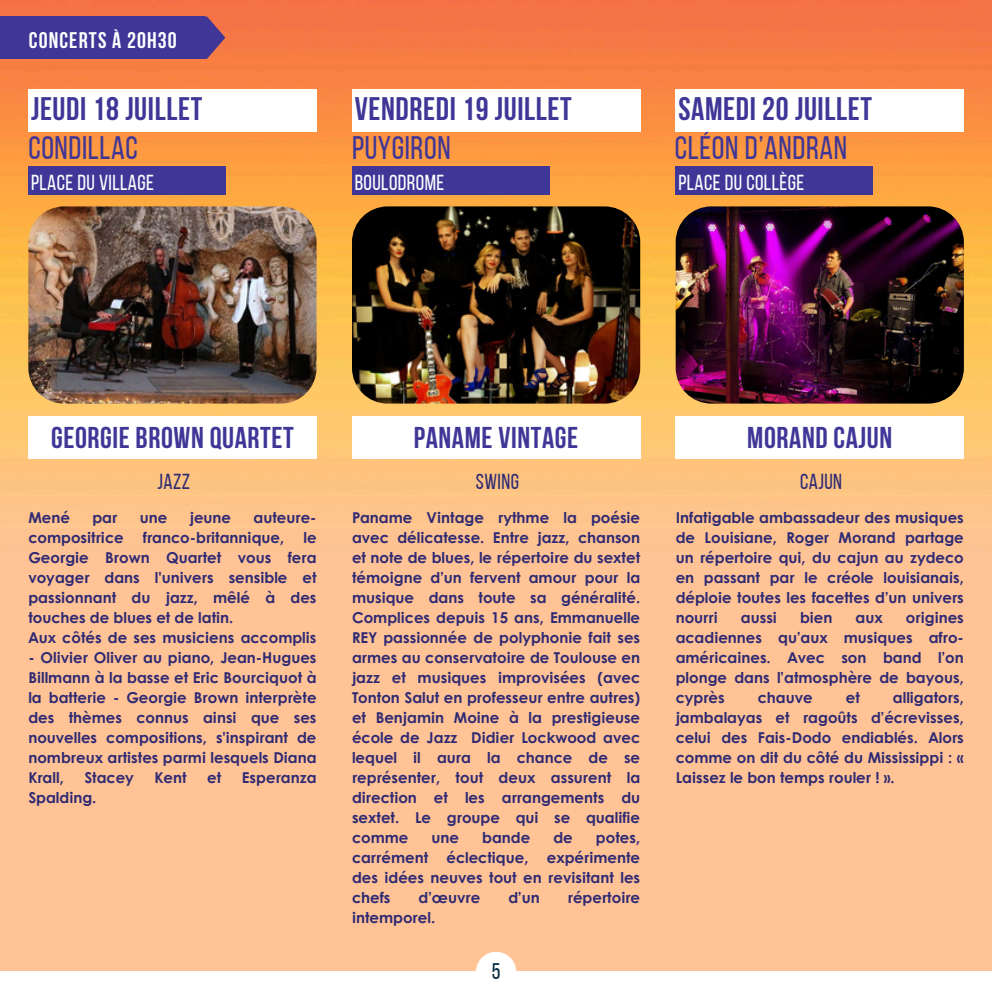
<style>
.page{position:relative;width:992px;height:992px;background:#fff}
.page>*{position:absolute;margin:0;border:0;box-sizing:border-box;transform-origin:0 0}
.t1{font:700 32.5px "Bebas Neue";letter-spacing:.02em;color:#3f3697}
.t2{font:32.5px "Bebas Neue";letter-spacing:.02em;color:#3f3697}
.t3{font:700 30px "Bebas Neue";letter-spacing:.02em;color:#3f3697}
.t4{font:700 22.5px "Bebas Neue";letter-spacing:.05em;color:#fff}
.t5{font:22.5px "Bebas Neue";color:#092940}
.t6{font:21.75px "Bebas Neue";letter-spacing:.02em;color:#fff}
.t7{font:21.75px "Bebas Neue";letter-spacing:.02em;color:#2f2a73}
.t8{font:700 15px/20px "Century Gothic";color:#2f2a73;text-align:justify}
</style>
<div class="page">
<img style="left:0;top:0;width:992px;height:971px">
<div style="left:28px;top:167px;width:198px;height:28px;background:#3f3697"></div>
<img style="left:28px;top:206px;width:288px;height:198px;border-radius:36px">
<div style="left:28px;top:89px;width:289px;height:43px;background:#fff"></div>
<div style="left:28px;top:416px;width:289px;height:43px;background:#fff"></div>
<div style="left:352px;top:167px;width:197px;height:28px;background:#3f3697"></div>
<img style="left:352px;top:206px;width:288px;height:198px;border-radius:36px">
<div style="left:352px;top:89px;width:288px;height:43px;background:#fff"></div>
<div style="left:352px;top:416px;width:288px;height:43px;background:#fff"></div>
<div style="left:676px;top:167px;width:197px;height:28px;background:#3f3697"></div>
<img style="left:676px;top:206px;width:288px;height:198px;border-radius:36px">
<div style="left:676px;top:89px;width:288px;height:43px;background:#fff"></div>
<div style="left:676px;top:416px;width:288px;height:43px;background:#fff"></div>
<div style="left:476px;top:952px;width:40px;height:40px;background:#fff;border-radius:50%"></div>
<div style="left:0;top:16px;width:204px;height:43px;background:#3f3697"></div>
<svg style="left:204px;top:16px;width:21px;height:43px"></svg>
<p class="t4" style="left:29px;top:31px;width:149px">CONCERTS À 20H30</p>
<h1 class="t1" style="left:31px;top:96px;width:173px">JEUDI 18 JUILLET</h1>
<h4 class="t1" style="left:355px;top:96px;width:219px">VENDREDI 19 JUILLET</h4>
<h4 class="t1" style="left:678px;top:96px;width:195px">SAMEDI 20 JUILLET</h4>
<h3 class="t2" style="left:28px;top:134px;width:111px">CONDILLAC</h3>
<p class="t2" style="left:352px;top:134px;width:100px">PUYGIRON</p>
<p class="t2" style="left:675px;top:134px;width:174px">CLÉON D’ANDRAN</p>
<h2 class="t6" style="left:31px;top:174px;width:124px">PLACE DU VILLAGE</h2>
<h1 class="t6" style="left:355px;top:174px;width:91px">BOULODROME</h1>
<h4 class="t6" style="left:678px;top:174px;width:127px">PLACE DU COLLÈGE</h4>
<h2 class="t3" style="left:51px;top:426px;width:244px">GEORGIE BROWN QUARTET</h2>
<h4 class="t3" style="left:414px;top:426px;width:166px">PANAME VINTAGE</h4>
<h1 class="t3" style="left:747px;top:426px;width:146px">MORAND CAJUN</h1>
<h4 class="t7" style="left:158px;top:473px;width:34px">JAZZ</h4>
<h1 class="t8" style="left:28px;top:507px;width:43px">Mené</h1>
<h1 class="t8" style="left:92px;top:507px;width:26px">par</h1>
<h1 class="t8" style="left:140px;top:507px;width:29px">une</h1>
<h1 class="t8" style="left:190px;top:507px;width:43px">jeune</h1>
<h1 class="t8" style="left:253px;top:507px;width:65px">auteure-</h1>
<h1 class="t8" style="left:28px;top:527px;width:97px">compositrice</h1>
<h1 class="t8" style="left:143px;top:527px;width:143px">franco-britannique,</h1>
<h1 class="t8" style="left:28px;top:527px;width:290px;text-indent:275px">le Georgie Brown Quartet vous fera voyager dans l'univers sensible et passionnant du jazz, mêlé à des touches de blues et de latin.</h1>
<h2 class="t8" style="left:28px;top:627px;width:290px">Aux côtés de ses musiciens accomplis</h2>
<h2 class="t8" style="left:28px;top:647px;width:290px">- Olivier Oliver au piano, Jean-Hugues Billmann à la basse et Eric Bourciquot à la batterie - Georgie Brown interprète des thèmes connus ainsi que ses nouvelles compositions, s'inspirant de nombreux artistes parmi lesquels Diana Krall,</h2>
<h2 class="t8" style="left:84px;top:767px;width:51px">Stacey</h2>
<h2 class="t8" style="left:155px;top:767px;width:34px">Kent</h2>
<h2 class="t8" style="left:207px;top:767px;width:16px">et</h2>
<h2 class="t8" style="left:242px;top:767px;width:76px">Esperanza</h2>
<h2 class="t8" style="left:28px;top:787px;width:70px">Spalding.</h2>
<h1 class="t7" style="left:476px;top:473px;width:44px">SWING</h1>
<h1 class="t8" style="left:352px;top:507px;width:290px">Paname Vintage rythme la poésie avec délicatesse. Entre jazz, chanson et note de blues, le répertoire du sextet témoigne d’un fervent amour pour la musique dans toute sa généralité.<br>Complices depuis 15 ans, Emmanuelle REY passionnée de polyphonie fait ses armes au conservatoire de Toulouse en jazz et musiques improvisées (avec Tonton Salut en professeur entre autres) et Benjamin Moine à la prestigieuse école de Jazz Didier Lockwood avec lequel il aura la chance de se représenter, tout deux assurent la direction et les arrangements du sextet. Le groupe qui se qualifie comme</h1>
<h1 class="t8" style="left:432px;top:827px;width:29px">une</h1>
<h1 class="t8" style="left:482px;top:827px;width:50px">bande</h1>
<h1 class="t8" style="left:553px;top:827px;width:21px">de</h1>
<h1 class="t8" style="left:352px;top:827px;width:290px;text-indent:244px">potes, carrément éclectique, expérimente des idées neuves tout en revisitant les chefs</h1>
<h1 class="t8" style="left:418px;top:887px;width:63px">d’œuvre</h1>
<h1 class="t8" style="left:508px;top:887px;width:33px">d’un</h1>
<h1 class="t8" style="left:568px;top:887px;width:74px">répertoire</h1>
<h1 class="t8" style="left:352px;top:907px;width:85px">intemporel.</h1>
<p class="t5" style="left:492px;top:962px;width:10px">5</p>
<h4 class="t7" style="left:800px;top:473px;width:43px">CAJUN</h4>
<p class="t8" style="left:676px;top:507px;width:290px">Infatigable ambassadeur des musiques de Louisiane, Roger Morand partage un répertoire qui, du cajun au zydeco en passant par le créole louisianais, déploie toutes les facettes d’un univers nourri</p>
<p class="t8" style="left:676px;top:607px;width:290px;text-indent:230px">origines acadiennes qu’aux musiques afro&shy;américaines. Avec son band l’on plonge dans l’atmosphère de bayous, cyprès</p>
<p class="t8" style="left:741px;top:607px;width:38px">aussi</p>
<p class="t8" style="left:800px;top:607px;width:34px">bien</p>
<p class="t8" style="left:855px;top:607px;width:29px">aux</p>
<p class="t8" style="left:676px;top:687px;width:290px;text-indent:217px">alligators, jambalayas et ragoûts d’écrevisses, celui des Fais-Dodo endiablés. Alors comme on dit du côté du Mississippi : « Laissez le bon temps rouler ! ».</p>
<p class="t8" style="left:758px;top:687px;width:56px">chauve</p>
<p class="t8" style="left:846px;top:687px;width:16px">et</p>
</div>
